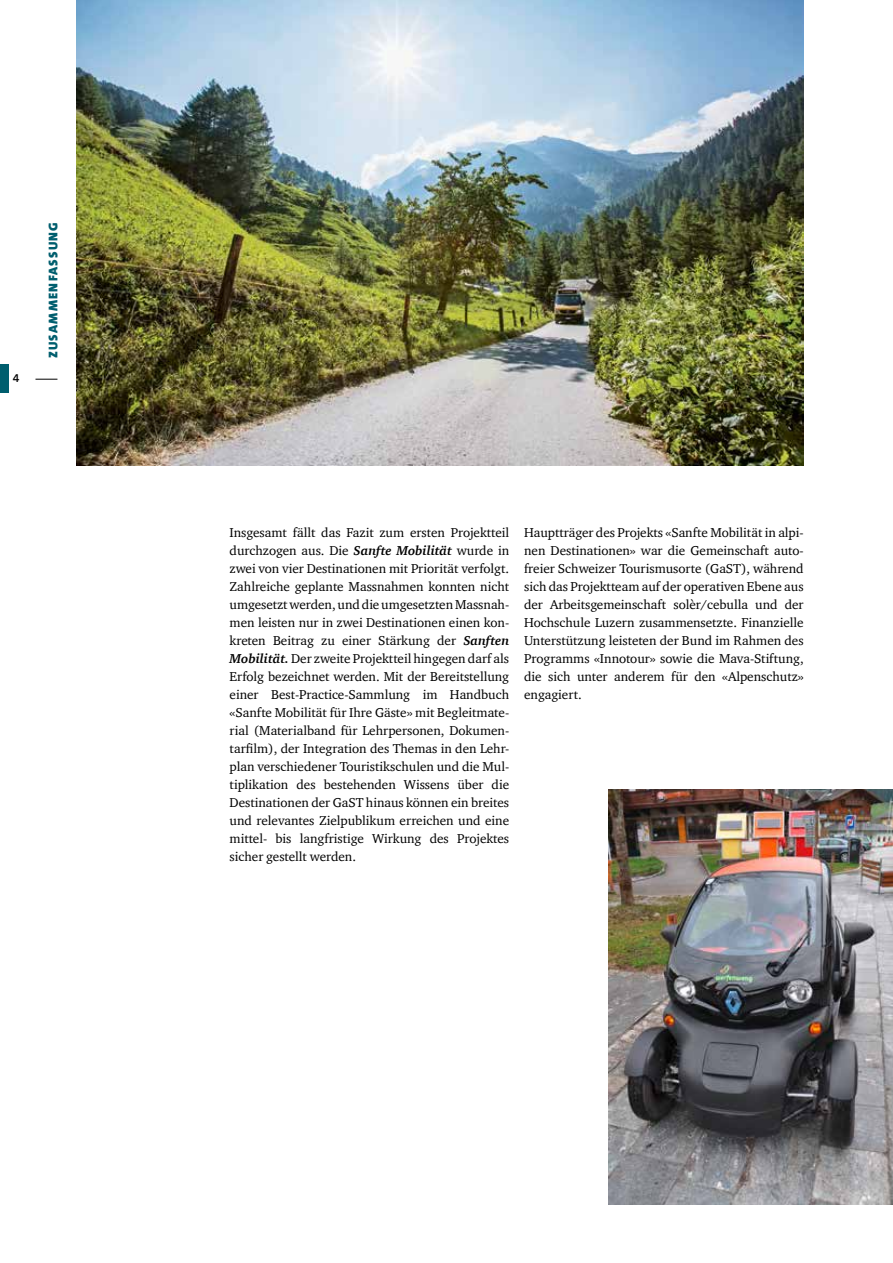
<style>
.page{position:relative;width:893px;height:1263px;background:#fff}
.page>*{position:absolute;margin:0;border:0;box-sizing:border-box;transform-origin:0 0}
.t1{font:13.2px/18px "ITC Charter Com";letter-spacing:-.005em;color:#000;text-align:justify}
.t2{font:900 12.75px "The Sans B W9";letter-spacing:.095em;color:#005e6e}
.t3{font:600 12px "The Sans B W6";color:#000}
.s1{font-weight:700;font-style:italic}
</style>
<div class="page">
<img style="left:77px;top:0;width:727px;height:465px">
<img style="left:608px;top:789px;width:285px;height:415px">
<svg style="left:35px;top:379px;width:22px;height:1px"></svg>
<div style="left:0;top:364px;width:9px;height:29px;background:#005e6e"></div>
<p class="t3" style="left:13px;top:370px;width:8px">4</p>
<p class="t2" style="left:45px;top:358px;width:138px;rotate:-90deg">ZUSAMMENFASSUNG</p>
<p class="t1" style="left:230px;top:523px;width:281px">Insgesamt fällt das Fazit zum ersten Projektteil durchzogen aus. Die <span class="s1">Sanfte Mobilität</span> wurde in zwei von vier Destinationen mit Priorität verfolgt.<br>Zahlreiche geplante Massnahmen konnten nicht umgesetzt werden, und die umgesetzten Massnah&shy;men leisten nur in zwei Destinationen einen kon&shy;kreten Beitrag zu einer Stärkung der <span class="s1">Sanften Mobilität.</span> Der zweite Projektteil hingegen darf als Erfolg bezeichnet werden. Mit der Bereitstellung einer Best-Practice-Sammlung im Handbuch «Sanfte Mobilität für Ihre Gäste» mit Begleitmate&shy;rial (Materialband für Lehrpersonen, Dokumen&shy;tarfilm), der Integration des Themas in den Lehr&shy;plan verschiedener Touristikschulen und die Mul&shy;tiplikation des bestehenden Wissens über die Destinationen der GaST hinaus können ein breites und relevantes Zielpublikum erreichen und eine mittel- bis langfristige Wirkung des Projektes sicher gestellt werden.</p>
<p class="t1" style="left:524px;top:523px;width:281px">Hauptträger des Projekts «Sanfte Mobilität in alpi&shy;nen Destinationen» war die Gemeinschaft auto&shy;freier Schweizer Tourismusorte (GaST), während sich das Projektteam auf der operativen Ebene aus der Arbeitsgemeinschaft solèr/cebulla und der Hochschule Luzern zusammensetzte. Finanzielle Unterstützung leisteten der Bund im Rahmen des Programms «Innotour» sowie die Mava-Stiftung, die sich unter anderem für den «Alpenschutz» engagiert.</p>
</div>
